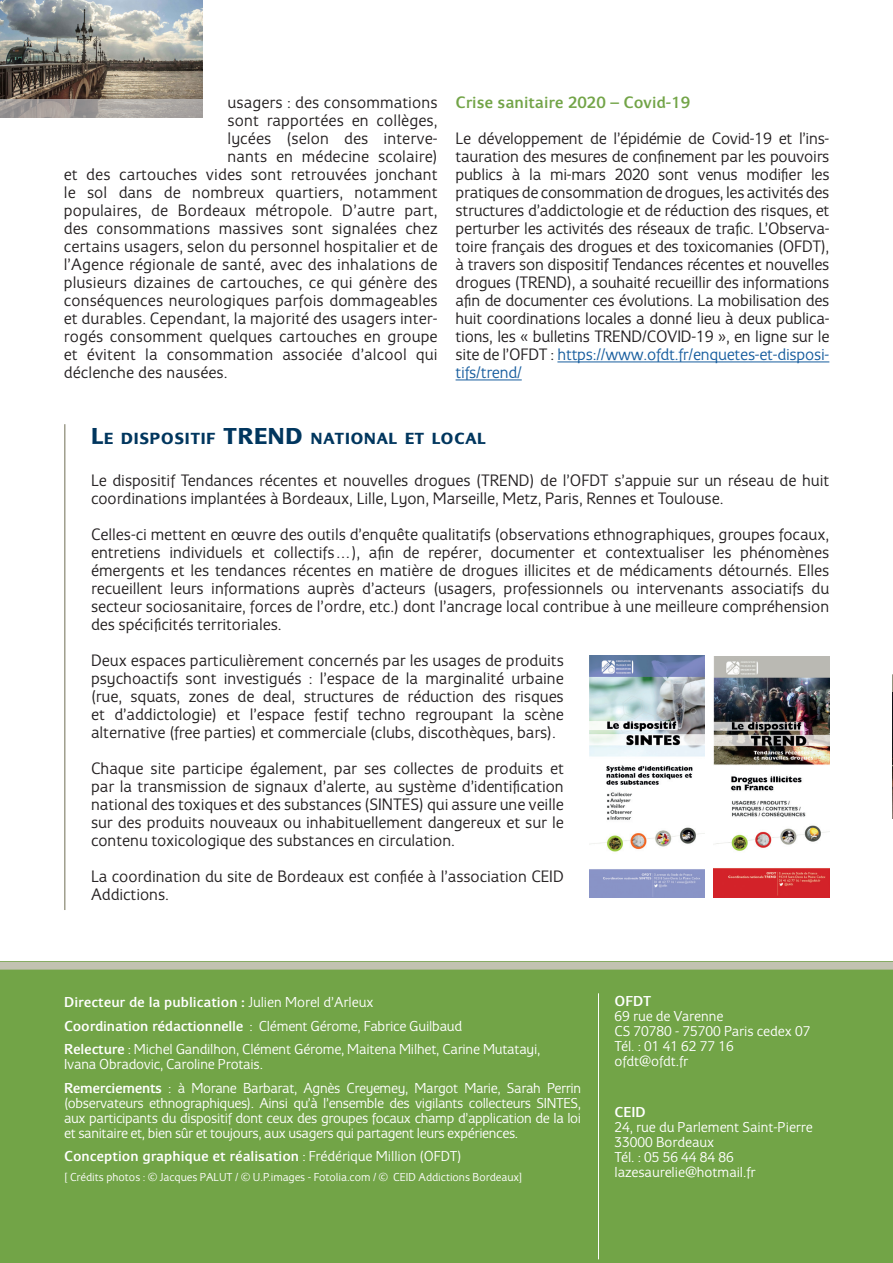
<style>
.page{position:relative;width:893px;height:1263px;background:#fff}
.page>*{position:absolute;margin:0;border:0;box-sizing:border-box;transform-origin:0 0}
.t1{font:17.25px/18px "Eurocrat";letter-spacing:.01em;color:#231f20;text-align:justify}
.t2{font:500 17.25px "Eurocrat";color:#72a447}
.t3{font:700 16.8px "Eurocrat";letter-spacing:.015em;color:#00365e}
.t4{font:15px/15px "Eurocrat";letter-spacing:-.01em;color:#fff}
.t5{font:500 15px "Eurocrat";color:#fff}
.t6{font:12px "Eurocrat";color:#fff}
.s1{color:#175d9e}
.s2{font-size:24px}
.s3{font-weight:500}
.s4{font-weight:400}
</style>
<div class="page">
<img style="left:0;top:0;width:203px;height:99px">
<div style="left:0;top:962px;width:893px;height:301px;background:#72a447"></div>
<hr style="left:64px;top:424px;width:1px;height:486px;background:#706e55">
<hr style="left:598px;top:993px;width:1px;height:266px;background:#fff">
<svg style="left:0;top:99px;width:203px;height:18px;background:#a7a29f"></svg>
<div style="left:0;top:962px;width:893px;height:7px;background:#c2c2b1"></div>
<img style="left:589px;top:656px;width:116px;height:242px">
<img style="left:714px;top:657px;width:115px;height:241px">
<svg style="left:892px;top:674px;width:1px;height:18px"></svg>
<img style="left:892px;top:692px;width:1px;height:127px">
<hr style="left:557px;top:361px;width:272px;height:1px;background:#175d9e">
<hr style="left:456px;top:379px;width:66px;height:1px;background:#175d9e">
<p class="t1" style="left:227px;top:93px;width:212px">usagers : des consommations</p>
<p class="t1" style="left:227px;top:111px;width:212px">sont rapportées en collèges,</p>
<p class="t1" style="left:227px;top:129px;width:212px">lycées (selon des interve-</p>
<p class="t1" style="left:227px;top:147px;width:212px">nants en médecine scolaire)</p>
<p class="t1" style="left:64px;top:165px;width:375px">et des cartouches vides sont retrouvées jonchant</p>
<p class="t1" style="left:64px;top:183px;width:375px">le sol dans de nombreux quartiers, notamment</p>
<p class="t1" style="left:64px;top:201px;width:375px">populaires, de Bordeaux métropole. D’autre part,</p>
<p class="t1" style="left:64px;top:219px;width:375px">des consommations massives sont signalées chez</p>
<p class="t1" style="left:64px;top:237px;width:375px">certains usagers, selon du personnel hospitalier et de</p>
<p class="t1" style="left:64px;top:255px;width:375px">l’Agence régionale de santé, avec des inhalations de</p>
<p class="t1" style="left:64px;top:273px;width:375px">plusieurs dizaines de cartouches, ce qui génère des</p>
<p class="t1" style="left:64px;top:291px;width:375px">conséquences neurologiques parfois dommageables</p>
<p class="t1" style="left:64px;top:309px;width:375px">et durables. Cependant, la majorité des usagers inter-</p>
<p class="t1" style="left:64px;top:327px;width:375px">rogés consomment quelques cartouches en groupe</p>
<p class="t1" style="left:64px;top:345px;width:375px">et évitent la consommation associée d’alcool qui</p>
<p class="t1" style="left:64px;top:363px;width:165px">déclenche des nausées.</p>
<p class="t2" style="left:456px;top:93px;width:236px">Crise sanitaire 2020 – Covid-19</p>
<p class="t1" style="left:456px;top:129px;width:375px">Le développement de l’épidémie de Covid-19 et l’ins&shy;tauration des mesures de confinement par les pouvoirs publics à la mi-mars 2020 sont venus modifier les pratiques de consommation de drogues, les activités des structures d’addictologie et de réduction des risques, et perturber les activités des réseaux de trafic. L’Observa&shy;toire français des drogues et des toxicomanies (OFDT), à travers son dispositif Tendances récentes et nouvelles drogues (TREND), a souhaité recueillir des informations afin de documenter ces évolutions. La mobilisation des huit coordinations locales a donné lieu à deux publica&shy;tions, les « bulletins TREND/COVID-19 », en ligne sur le site de l’OFDT : <span class="s1">https://www.ofdt.fr/enquetes-et-disposi&shy;tifs/trend/</span></p>
<p class="t3" style="left:91px;top:428px;width:395px"><span class="s2">L</span>E DISPOSITIF <span class="s2">TREND</span> NATIONAL ET LOCAL</p>
<p class="t1" style="left:91px;top:471px;width:740px">Le dispositif Tendances récentes et nouvelles drogues (TREND) de l’OFDT s’appuie sur un réseau de huit coordinations implantées à Bordeaux, Lille, Lyon, Marseille, Metz, Paris, Rennes et Toulouse.</p>
<p class="t1" style="left:91px;top:525px;width:740px">Celles-ci mettent en œuvre des outils d’enquête qualitatifs (observations ethnographiques, groupes focaux, entretiens individuels et collectifs…), afin de repérer, documenter et contextualiser les phénomènes émergents et les tendances récentes en matière de drogues illicites et de médicaments détournés. Elles recueillent leurs informations auprès d’acteurs (usagers, professionnels ou intervenants associatifs du secteur sociosanitaire, forces de l’ordre, etc.) dont l’ancrage local contribue à une meilleure compréhension des spécificités territoriales.</p>
<p class="t1" style="left:91px;top:651px;width:474px">Deux espaces particulièrement concernés par les usages de produits psychoactifs sont investigués : l’espace de la marginalité urbaine (rue, squats, zones de deal, structures de réduction des risques et d’addictologie) et l’espace festif techno regroupant la scène alternative (free parties) et commerciale (clubs, discothèques, bars).</p>
<p class="t1" style="left:91px;top:759px;width:474px">Chaque site participe également, par ses collectes de produits et par la transmission de signaux d’alerte, au système d’identification national des toxiques et des substances (SINTES) qui assure une veille sur des produits nouveaux ou inhabituellement dangereux et sur le contenu toxicologique des substances en circulation.</p>
<p class="t1" style="left:91px;top:867px;width:474px">La coordination du site de Bordeaux est confiée à l’association CEID<br>Addictions.</p>
<p class="t4" style="left:64px;top:990px;width:478px;line-height:23.5px"><span class="s3">Directeur de la publication :</span> Julien Morel d’Arleux<br><span class="s3">Coordination rédactionnelle</span> : Clément Gérome, Fabrice Guilbaud<br><span class="s3">Relecture</span> : Michel Gandilhon, Clément Gérome, Maitena Milhet, Carine Mutatayi,</p>
<p class="t4" style="left:64px;top:1052px;width:518px;line-height:23.5px">Ivana Obradovic, Caroline Protais.<br><span class="s3">Remerciements</span> : à Morane Barbarat, Agnès Creyemey, Margot Marie, Sarah Perrin</p>
<p class="t4" style="left:64px;top:1095px;width:518px;text-align:justify">(observateurs ethnographiques). Ainsi qu’à l’ensemble des vigilants collecteurs SINTES, aux participants du dispositif dont ceux des groupes focaux champ d’application de la loi et sanitaire et, bien sûr et toujours, aux usagers qui partagent leurs expériences.</p>
<p class="t5" style="left:64px;top:1148px;width:399px">Conception graphique et réalisation <span class="s4">: Frédérique Million (OFDT)</span></p>
<p class="t6" style="left:64px;top:1169px;width:460px">[ Crédits photos : © Jacques PALUT / © U.P.images - Fotolia.com / © CEID Addictions Bordeaux]</p>
<p class="t5" style="left:614px;top:992px;width:38px">OFDT</p>
<p class="t4" style="left:614px;top:1008px;width:197px">69 rue de Varenne<br>CS 70780 - 75700 Paris cedex 07<br>Tél. : 01 41 62 77 16 ofdt@ofdt.fr</p>
<p class="t5" style="left:614px;top:1103px;width:33px">CEID</p>
<p class="t4" style="left:614px;top:1119px;width:200px">24, rue du Parlement Saint-Pierre<br>33000 Bordeaux<br>Tél. : 05 56 44 84 86 lazesaurelie@hotmail.fr</p>
</div>
